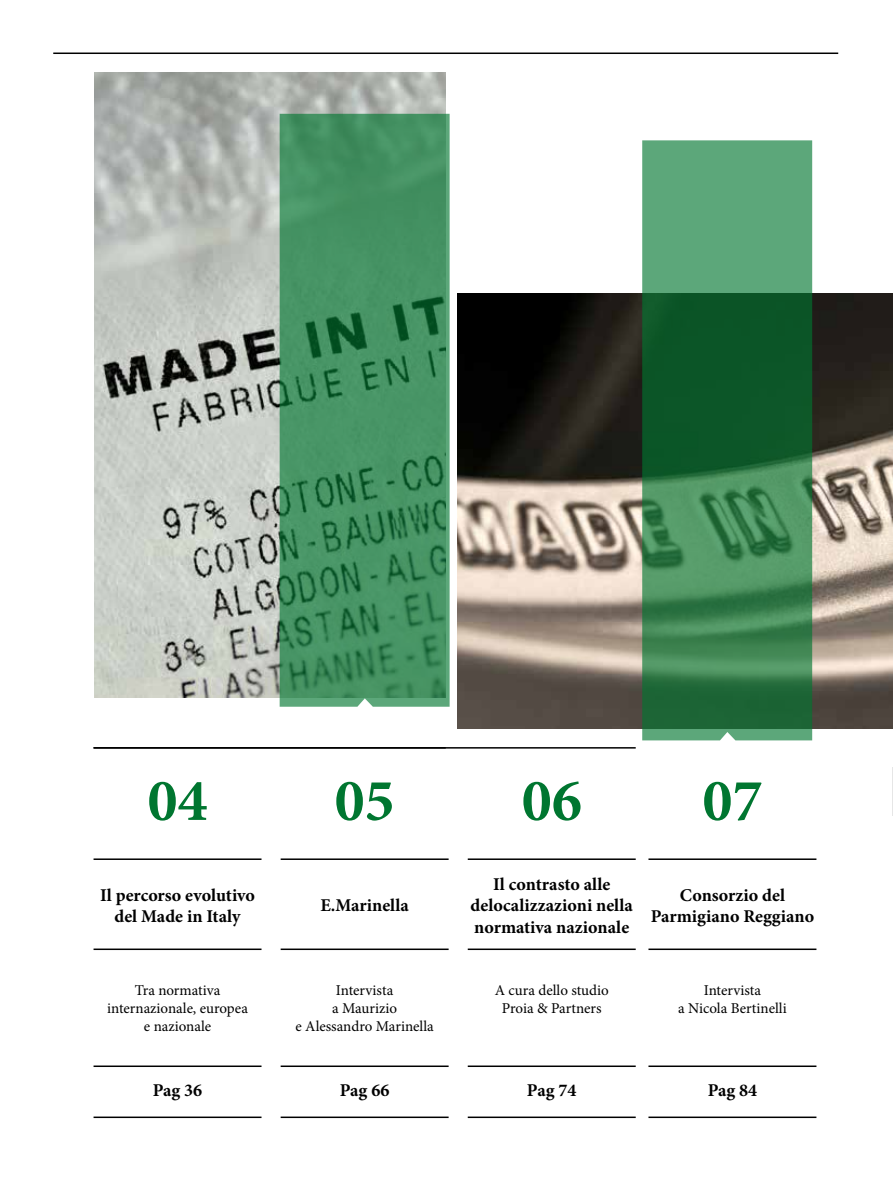
<style>
.page{position:relative;width:893px;height:1191px;background:#fff}
.page>*{position:absolute;margin:0;border:0;box-sizing:border-box;transform-origin:0 0}
.t1{font:700 60px "Minion Pro";color:#007630}
.t2{font:700 18px/21.6px "Minion Pro";color:#000;text-align:center}
.t3{font:15px/18px "Minion Pro";color:#000;text-align:center}
</style>
<div class="page">
<hr style="left:94px;top:858px;width:167px;height:2px;background:#000">
<hr style="left:281px;top:858px;width:168px;height:2px;background:#000">
<hr style="left:94px;top:948px;width:167px;height:2px;background:#000">
<hr style="left:281px;top:948px;width:168px;height:2px;background:#000">
<hr style="left:94px;top:1065px;width:167px;height:2px;background:#000">
<hr style="left:281px;top:1065px;width:168px;height:2px;background:#000">
<hr style="left:94px;top:1116px;width:167px;height:2px;background:#000">
<hr style="left:281px;top:1116px;width:168px;height:2px;background:#000">
<img style="left:94px;top:73px;width:352px;height:625px">
<img style="left:458px;top:293px;width:435px;height:435px">
<svg style="left:280px;top:114px;width:170px;height:592px;fill:#479365"></svg>
<hr style="left:53px;top:53px;width:785px;height:1px;background:#000">
<hr style="left:892px;top:766px;width:1px;height:49px;background:#000">
<hr style="left:94px;top:747px;width:542px;height:1px;background:#000">
<hr style="left:468px;top:858px;width:168px;height:2px;background:#000">
<hr style="left:648px;top:858px;width:168px;height:2px;background:#000">
<hr style="left:468px;top:948px;width:168px;height:2px;background:#000">
<hr style="left:648px;top:948px;width:168px;height:2px;background:#000">
<hr style="left:468px;top:1065px;width:168px;height:2px;background:#000">
<hr style="left:648px;top:1065px;width:168px;height:2px;background:#000">
<hr style="left:468px;top:1116px;width:168px;height:2px;background:#000">
<hr style="left:648px;top:1116px;width:168px;height:2px;background:#000">
<svg style="left:642px;top:140px;width:170px;height:600px"></svg>
<h1 class="t1" style="left:148px;top:758px;width:62px">04</h1>
<h1 class="t1" style="left:335px;top:758px;width:62px">05</h1>
<h1 class="t1" style="left:522px;top:758px;width:61px">06</h1>
<h1 class="t1" style="left:702px;top:758px;width:61px">07</h1>
<p class="t2" style="left:100px;top:884px;width:157px">Il percorso evolutivo del Made in Italy</p>
<p class="t2" style="left:320px;top:894px;width:90px">E.Marinella</p>
<p class="t2" style="left:471px;top:873px;width:164px">Il contrasto alle delocalizzazioni nella normativa nazionale</p>
<p class="t2" style="left:651px;top:884px;width:165px">Consorzio del<br>Parmigiano Reggiano</p>
<p class="t3" style="left:107px;top:980px;width:142px">Tra normativa internazionale, europea e nazionale</p>
<p class="t3" style="left:295px;top:980px;width:140px">Intervista<br>a Maurizio<br>e Alessandro Marinella</p>
<p class="t3" style="left:495px;top:980px;width:116px">A cura dello studio<br>Proia &amp; Partners</p>
<p class="t3" style="left:678px;top:980px;width:110px">Intervista<br>a Nicola Bertinelli</p>
<p class="t2" style="left:153px;top:1079px;width:51px">Pag 36</p>
<p class="t2" style="left:340px;top:1079px;width:51px">Pag 66</p>
<p class="t2" style="left:527px;top:1079px;width:51px">Pag 74</p>
<p class="t2" style="left:708px;top:1079px;width:51px">Pag 84</p>
</div>
